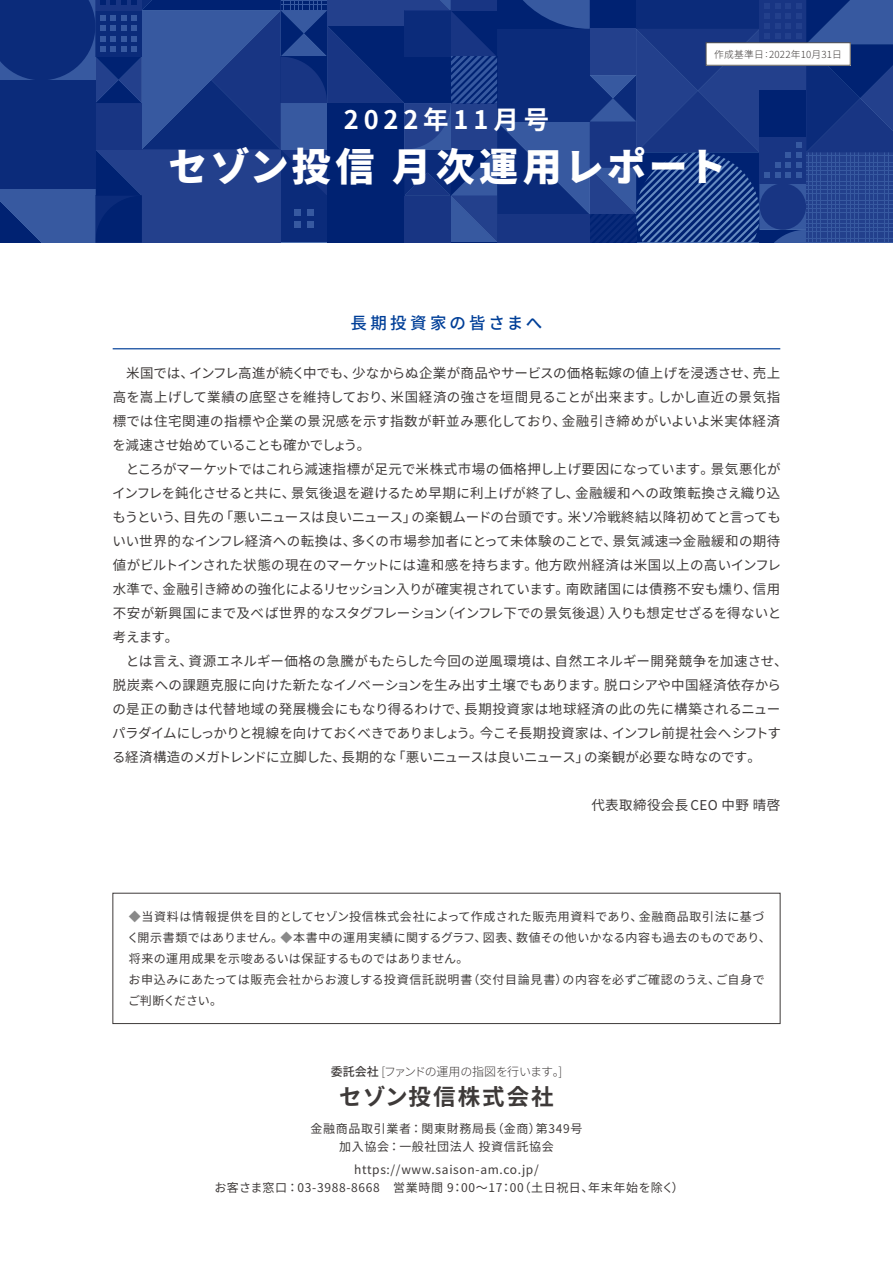
<style>
.page{position:relative;width:893px;height:1263px;background:#fff}
.page>*{position:absolute;margin:0;border:0;box-sizing:border-box;transform-origin:0 0}
.t1{font:900 39px "Noto Sans JP";letter-spacing:.085em;color:#fff}
.t2{font:700 25.5px "Noto Sans JP";letter-spacing:.19em;color:#fff}
.t3{font:700 22.5px "Noto Sans JP";letter-spacing:.09em;color:#3e3a39}
.t4{font:500 16.5px "Noto Sans JP";letter-spacing:.19em;color:#003f98}
.t5{font:13.5px/24px "Noto Sans JP";letter-spacing:.01em;color:#3e3a39}
.t6{font:13.5px "Noto Sans JP";letter-spacing:.03em;color:#3e3a39}
.t7{font:13.5px "Noto Sans JP";letter-spacing:-.02em;color:#3e3a39}
.t8{font:13.5px "Noto Sans JP";letter-spacing:.045em;color:#3e3a39}
.t9{font:13.5px "Noto Sans JP";letter-spacing:.035em;color:#3e3a39}
.t10{font:13.5px "Noto Sans JP";letter-spacing:-.035em;color:#3e3a39}
.t11{font:13.5px "Noto Sans JP";letter-spacing:-.055em;color:#3e3a39}
.t12{font:13.5px "Noto Sans JP";letter-spacing:-.045em;color:#3e3a39}
.t13{font:13.5px "Noto Sans JP";letter-spacing:-.015em;color:#3e3a39}
.t14{font:13.5px "Noto Sans JP";letter-spacing:-.03em;color:#3e3a39}
.t15{font:13.5px "Noto Sans JP";letter-spacing:-.025em;color:#3e3a39}
.t16{font:13.5px "Noto Sans JP";letter-spacing:-.05em;color:#3e3a39}
.t17{font:12px/21px "Noto Sans JP";letter-spacing:.05em;color:#3e3a39}
.t18{font:12px/21px "Noto Sans JP";letter-spacing:.03em;color:#3e3a39}
.t19{font:12px/21px "Noto Sans JP";letter-spacing:.015em;color:#3e3a39}
.t20{font:300 12px "Noto Sans JP";letter-spacing:-.04em;color:#3e3a39}
.t21{font:300 9.75px "Noto Sans JP";letter-spacing:.02em;color:#3e3a39}
.s1{color:#898989}
.s2{font-weight:500}
</style>
<div class="page">
<svg style="left:0;top:0;width:893px;height:242px;background:#193885"></svg>
<div style="left:113px;top:893px;width:667px;height:131px;border:1px solid #3e3a39"></div>
<hr style="left:113px;top:348px;width:667px;height:1px;background:#003f98">
<div style="left:706px;top:43px;width:144px;height:22px;background:#fff"></div>
<p class="t21" style="left:714px;top:49px;width:129px">作成基準日:2022年10月31日</p>
<h2 class="t2" style="left:344px;top:105px;width:207px">2022年11月号</h2>
<h1 class="t1" style="left:392px;top:145px;width:336px">月次運用レポート</h1>
<h1 class="t1" style="left:169px;top:145px;width:207px">セゾン投信</h1>
<p class="t4" style="left:350px;top:314px;width:193px">長期投資家の皆さまへ</p>
<p class="t15" style="left:189px;top:366px;width:169px">インフレ高進が続く中でも、</p>
<p class="t5" style="left:352px;top:362px;width:407px">少なからぬ企業が商品やサービスの価格転嫁の値上げを浸透させ、</p>
<p class="t5" style="left:753px;top:362px;width:29px">売上</p>
<p class="t5" style="left:126px;top:362px;width:69px">米国では、</p>
<p class="t5" style="left:391px;top:386px;width:273px">米国経済の強さを垣間見ることが出来ます。</p>
<p class="t6" style="left:658px;top:390px;width:124px">しかし直近の景気指</p>
<p class="t5" style="left:113px;top:386px;width:284px">高を嵩上げして業績の底堅さを維持しており、</p>
<p class="t5" style="left:113px;top:410px;width:455px">標では住宅関連の指標や企業の景況感を示す指数が軒並み悪化しており、を減速させ始めていることも確かでしょう。</p>
<p class="t6" style="left:562px;top:414px;width:220px">金融引き締めがいよいよ米実体経済</p>
<p class="t5" style="left:575px;top:458px;width:207px;text-indent:-449px">ところがマーケットではこれら減速指標が足元で米株式市場の価格押し上げ要因になっています。<br>金融緩和への政策転換さえ織り込</p>
<p class="t5" style="left:711px;top:458px;width:71px">景気悪化が</p>
<p class="t9" style="left:291px;top:486px;width:290px">景気後退を避けるため早期に利上げが終了し、</p>
<p class="t10" style="left:112px;top:486px;width:185px">インフレを鈍化させると共に、</p>
<p class="t10" style="left:220px;top:510px;width:198px">「悪いニュースは良いニュース」</p>
<p class="t5" style="left:412px;top:506px;width:161px">の楽観ムードの台頭です。</p>
<p class="t13" style="left:568px;top:510px;width:214px">米ソ冷戦終結以降初めてと言っても</p>
<p class="t5" style="left:183px;top:506px;width:43px">目先の</p>
<p class="t5" style="left:113px;top:506px;width:77px">もうという、</p>
<p class="t6" style="left:112px;top:534px;width:245px">いい世界的なインフレ経済への転換は、</p>
<p class="t5" style="left:352px;top:530px;width:267px">多くの市場参加者にとって未体験のことで、</p>
<p class="t8" style="left:612px;top:534px;width:169px">景気減速⇒金融緩和の期待</p>
<p class="t5" style="left:113px;top:554px;width:427px">値がビルトインされた状態の現在のマーケットには違和感を持ちます。</p>
<p class="t8" style="left:535px;top:558px;width:247px">他方欧州経済は米国以上の高いインフレ</p>
<p class="t7" style="left:162px;top:582px;width:408px">金融引き締めの強化によるリセッション入りが確実視されています。</p>
<p class="t5" style="left:113px;top:578px;width:56px">水準で、</p>
<p class="t9" style="left:566px;top:582px;width:193px">南欧諸国には債務不安も燻り、</p>
<p class="t5" style="left:753px;top:578px;width:29px">信用</p>
<p class="t7" style="left:607px;top:606px;width:176px">入りも想定せざるを得ないと</p>
<p class="t5" style="left:441px;top:602px;width:174px">（インフレ下での景気後退）</p>
<p class="t5" style="left:113px;top:602px;width:336px">不安が新興国にまで及べば世界的なスタグフレーション考えます。</p>
<p class="t5" style="left:189px;top:650px;width:372px">資源エネルギー価格の急騰がもたらした今回の逆風環境は、</p>
<p class="t5" style="left:555px;top:650px;width:235px">自然エネルギー開発競争を加速させ、</p>
<p class="t5" style="left:126px;top:650px;width:69px">とは言え、</p>
<p class="t5" style="left:464px;top:674px;width:318px;text-indent:-352px">脱炭素への課題克服に向けた新たなイノベーションを生み出す土壌でもあります。<br>長期投資家は地球経済の此の先に構築されるニュー</p>
<p class="t5" style="left:604px;top:674px;width:178px">脱ロシアや中国経済依存から</p>
<p class="t5" style="left:112px;top:698px;width:358px">の是正の動きは代替地域の発展機会にもなり得るわけで、</p>
<p class="t11" style="left:112px;top:726px;width:372px">パラダイムにしっかりと視線を向けておくべきでありましょう。</p>
<p class="t16" style="left:612px;top:726px;width:171px">インフレ前提社会へシフトす</p>
<p class="t8" style="left:480px;top:726px;width:138px">今こそ長期投資家は、</p>
<p class="t5" style="left:584px;top:746px;width:178px">の楽観が必要な時なのです。</p>
<p class="t14" style="left:392px;top:750px;width:198px">「悪いニュースは良いニュース」</p>
<p class="t5" style="left:341px;top:746px;width:57px">長期的な</p>
<p class="t12" style="left:112px;top:750px;width:235px">る経済構造のメガトレンドに立脚した、</p>
<p class="t6" style="left:591px;top:798px;width:190px">代表取締役会長CEO 中野晴啓</p>
<p class="t18" style="left:516px;top:906px;width:256px;text-indent:-387px"><span class="s1">◆</span>当資料は情報提供を目的としてセゾン投信株式会社によって作成された販売用資料であり、<br>数値その他いかなる内容も過去のものであり、</p>
<p class="t17" style="left:639px;top:906px;width:127px">金融商品取引法に基づ</p>
<p class="t19" style="left:127px;top:927px;width:361px">く開示書類ではありません。<span class="s1">◆</span>本書中の運用実績に関するグラフ、将来の運用成果を示唆あるいは保証するものではありません。</p>
<p class="t17" style="left:483px;top:927px;width:39px">図表、</p>
<p class="t17" style="left:468px;top:969px;width:101px">（交付目論見書）</p>
<p class="t17" style="left:562px;top:969px;width:159px">の内容を必ずご確認のうえ、</p>
<p class="t17" style="left:716px;top:969px;width:50px">ご自身で</p>
<p class="t17" style="left:128px;top:969px;width:346px">お申込みにあたっては販売会社からお渡しする投資信託説明書ご判断ください。</p>
<p class="t20" style="left:331px;top:1065px;width:235px"><span class="s2">委託会社</span> [ファンドの運用の指図を行います [。</p>
<h3 class="t3" style="left:339px;top:1084px;width:216px">セゾン投信株式会社</h3>
<p class="t17" style="left:492px;top:1118px;width:92px">（金商 第） 349号</p>
<p class="t17" style="left:339px;top:1120px;width:216px;line-height:18px;text-indent:-29px">金融商品取引業者：関東財務局長<br>加入協会：一般社団法人投資信託協会</p>
<p class="t17" style="left:354px;top:1159px;width:186px">https://www.saison-am.co.jp/</p>
<p class="t17" style="left:519px;top:1177px;width:76px">（土日祝日、</p>
<p class="t17" style="left:672px;top:1177px;width:13px">(</p>
<p class="t17" style="left:588px;top:1177px;width:87px">年末年始を除く</p>
<p class="t17" style="left:214px;top:1177px;width:311px">お客さま窓口：03-3988-8668　営業時間 9：00～17：00</p>
</div>
